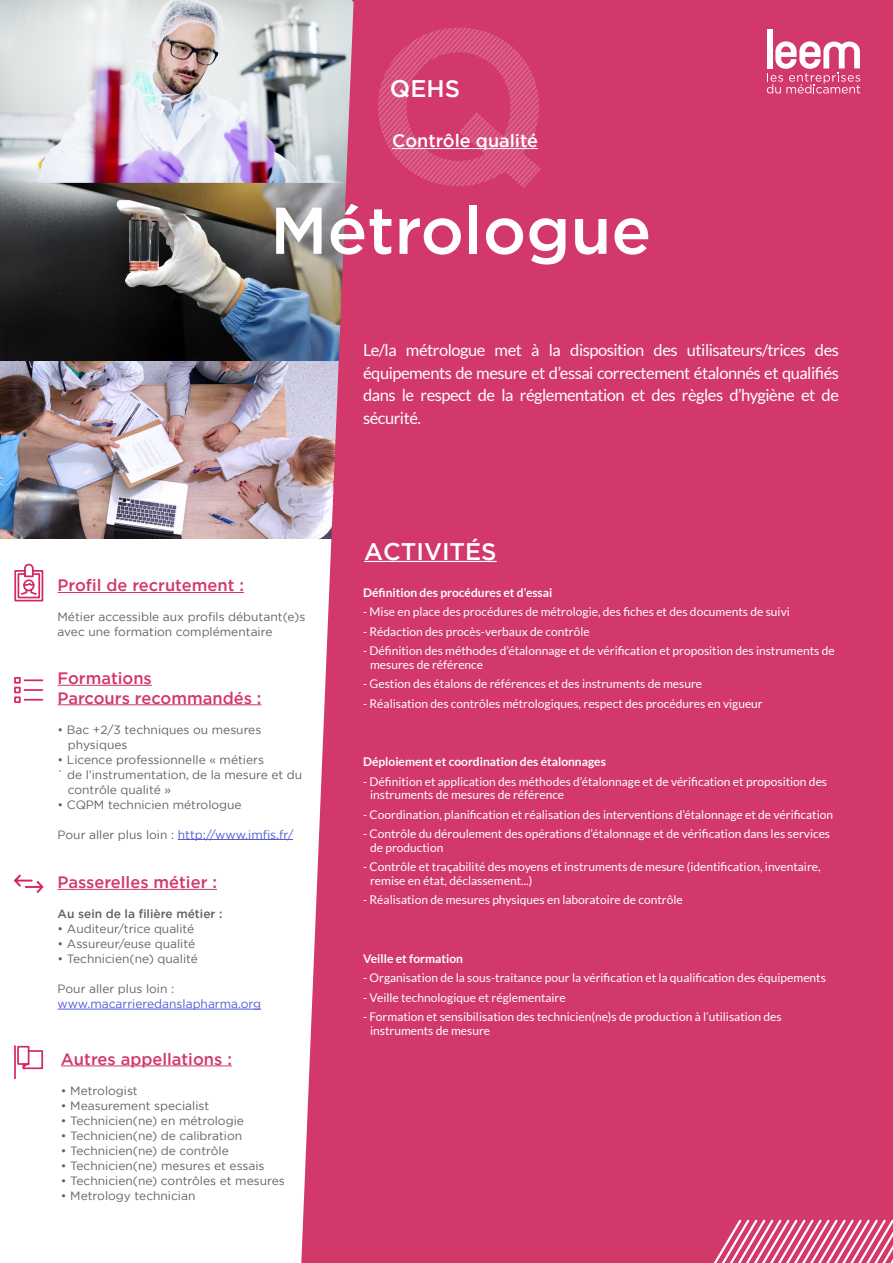
<style>
.page{position:relative;width:893px;height:1263px;background:#fff}
.page>*{position:absolute;margin:0;border:0;box-sizing:border-box;transform-origin:0 0}
.t1{font:500 66px "Gotham";color:#fff}
.t2{font:500 24px "Gotham";color:#fff}
.t3{font:500 18px "Gotham";color:#fff}
.t4{font:16.5px/22.5px "Lato";letter-spacing:-.03em;color:#fff;text-align:justify}
.t5{font:500 16.5px/19.5px "Gotham";color:#d2386a}
.t6{font:12px/13.5px "Lato";color:#fff}
.t7{font:12px/15px "Gotham";color:#626262}
.t8{font:700 12px "Lato";color:#fff}
.t9{font:12px "Gotham";color:#4f5cd6}
.t10{font:500 12px "Gotham";color:#626262}
.s1{color:#626262}
</style>
<div class="page">
<img style="left:0;top:361px;width:301px;height:178px">
<img style="left:0;top:183px;width:301px;height:178px">
<img style="left:0;top:0;width:301px;height:183px">
<div style="left:301px;top:0;width:592px;height:1263px;background:#d2386a"></div>
<hr style="left:364px;top:561px;width:133px;height:1px;background:#fff">
<hr style="left:58px;top:592px;width:186px;height:1px;background:#d2386a">
<hr style="left:58px;top:685px;width:94px;height:1px;background:#d2386a">
<hr style="left:58px;top:704px;width:204px;height:1px;background:#d2386a">
<hr style="left:178px;top:839px;width:115px;height:1px;background:#4f5cd6">
<hr style="left:58px;top:889px;width:159px;height:1px;background:#d2386a">
<hr style="left:58px;top:1009px;width:203px;height:1px;background:#4f5cd6">
<hr style="left:61px;top:1065px;width:171px;height:1px;background:#d2386a">
<div style="left:767px;top:29px;width:6px;height:39px;background:#fff"></div>
<svg style="left:767px;top:41px;width:93px;height:53px"></svg>
<svg style="left:378px;top:28px;width:163px;height:160px;background:#d44674"></svg>
<svg style="left:14px;top:677px;width:29px;height:26px"></svg>
<svg style="left:14px;top:874px;width:29px;height:19px"></svg>
<svg style="left:14px;top:1045px;width:29px;height:34px"></svg>
<svg style="left:14px;top:564px;width:29px;height:37px"></svg>
<div style="left:654px;top:694px;width:239px;height:569px;background:#d2386a"></div>
<h2 class="t2" style="left:390px;top:72px;width:72px">QEHS</h2>
<h3 class="t3" style="left:392px;top:129px;width:147px">Contrôle qualité</h3>
<h1 class="t1" style="left:270px;top:187px;width:383px">Métrologue</h1>
<h3 class="t4" style="left:363px;top:339px;width:477px">Le/la métrologue met à la disposition des utilisateurs/trices des équipements de mesure et d’essai correctement étalonnés et qualifiés dans le respect de la réglementation et des règles d’hygiène et de sécurité.</h3>
<h3 class="t5" style="left:58px;top:575px;width:188px">Profil de recrutement :</h3>
<p class="t7" style="left:58px;top:609px;width:249px">Métier accessible aux profils débutant(e)s avec une formation complémentaire</p>
<h3 class="t5" style="left:58px;top:668px;width:205px">Formations<br>Parcours recommandés :</h3>
<p class="t7" style="left:68px;top:721px;width:195px;text-indent:-10px">• Bac +2/3 techniques ou mesures physiques</p>
<p class="t7" style="left:58px;top:751px;width:208px">• Licence professionnelle « métiers</p>
<p class="t7" style="left:58px;top:766px;width:246px">` de l’instrumentation, de la mesure et du</p>
<p class="t7" style="left:68px;top:781px;width:105px">contrôle qualité »</p>
<p class="t7" style="left:58px;top:796px;width:186px">• CQPM technicien métrologue</p>
<p class="t9" style="left:58px;top:827px;width:237px"><span class="s1">Pour aller plus loin :</span> http://www.imfis.fr/</p>
<h3 class="t5" style="left:58px;top:872px;width:161px">Passerelles métier :</h3>
<p class="t10" style="left:58px;top:906px;width:166px">Au sein de la filière métier :</p>
<p class="t7" style="left:58px;top:921px;width:138px">• Auditeur/trice qualité</p>
<p class="t7" style="left:58px;top:936px;width:139px">• Assureur/euse qualité</p>
<p class="t7" style="left:58px;top:951px;width:142px">• Technicien(ne) qualité</p>
<p class="t7" style="left:58px;top:981px;width:118px">Pour aller plus loin :</p>
<p class="t9" style="left:58px;top:996px;width:205px">www.macarrieredanslapharma.org</p>
<h3 class="t5" style="left:61px;top:1049px;width:172px">Autres appellations :</h3>
<p class="t7" style="left:61px;top:1083px;width:78px">• Metrologist</p>
<p class="t7" style="left:61px;top:1098px;width:150px">• Measurement specialist</p>
<p class="t7" style="left:61px;top:1113px;width:184px">• Technicien(ne) en métrologie</p>
<p class="t7" style="left:61px;top:1128px;width:183px">• Technicien(ne) de calibration</p>
<p class="t7" style="left:61px;top:1143px;width:169px">• Technicien(ne) de contrôle</p>
<p class="t7" style="left:61px;top:1158px;width:205px">• Technicien(ne) mesures et essais</p>
<p class="t7" style="left:61px;top:1173px;width:225px">• Technicien(ne) contrôles et mesures</p>
<p class="t7" style="left:61px;top:1188px;width:136px">• Metrology technician</p>
<h2 class="t2" style="left:364px;top:535px;width:134px">ACTIVITÉS</h2>
<p class="t8" style="left:363px;top:586px;width:191px">Définition des procédures et d’essai</p>
<p class="t6" style="left:363px;top:605px;width:428px">- Mise en place des procédures de métrologie, des fiches et des documents de suivi</p>
<p class="t6" style="left:363px;top:625px;width:228px">- Rédaction des procès-verbaux de contrôle</p>
<p class="t6" style="left:370px;top:644px;width:466px;text-indent:-7px">- Définition des méthodes d’étalonnage et de vérification et proposition des instruments de mesures de référence</p>
<p class="t6" style="left:363px;top:677px;width:341px">- Gestion des étalons de références et des instruments de mesure</p>
<p class="t6" style="left:363px;top:697px;width:401px">- Réalisation des contrôles métrologiques, respect des procédures en vigueur</p>
<p class="t8" style="left:363px;top:755px;width:244px">Déploiement et coordination des étalonnages</p>
<p class="t6" style="left:370px;top:775px;width:459px;text-indent:-7px">- Définition et application des méthodes d’étalonnage et de vérification et proposition des instruments de mesures de référence</p>
<p class="t6" style="left:363px;top:808px;width:472px">- Coordination, planification et réalisation des interventions d’étalonnage et de vérification</p>
<p class="t6" style="left:370px;top:827px;width:462px;text-indent:-7px">- Contrôle du déroulement des opérations d’étalonnage et de vérification dans les services de production</p>
<p class="t6" style="left:370px;top:860px;width:452px;text-indent:-7px">- Contrôle et traçabilité des moyens et instruments de mesure (identification, inventaire, remise en état, déclassement...)</p>
<p class="t6" style="left:363px;top:893px;width:321px">- Réalisation de mesures physiques en laboratoire de contrôle</p>
<p class="t8" style="left:363px;top:952px;width:101px">Veille et formation</p>
<p class="t6" style="left:363px;top:971px;width:464px">- Organisation de la sous-traitance pour la vérification et la qualification des équipements</p>
<p class="t6" style="left:363px;top:991px;width:204px">- Veille technologique et réglementaire</p>
<p class="t6" style="left:370px;top:1010px;width:413px;text-indent:-7px">- Formation et sensibilisation des technicien(ne)s de production à l’utilisation des instruments de mesure</p>
</div>
